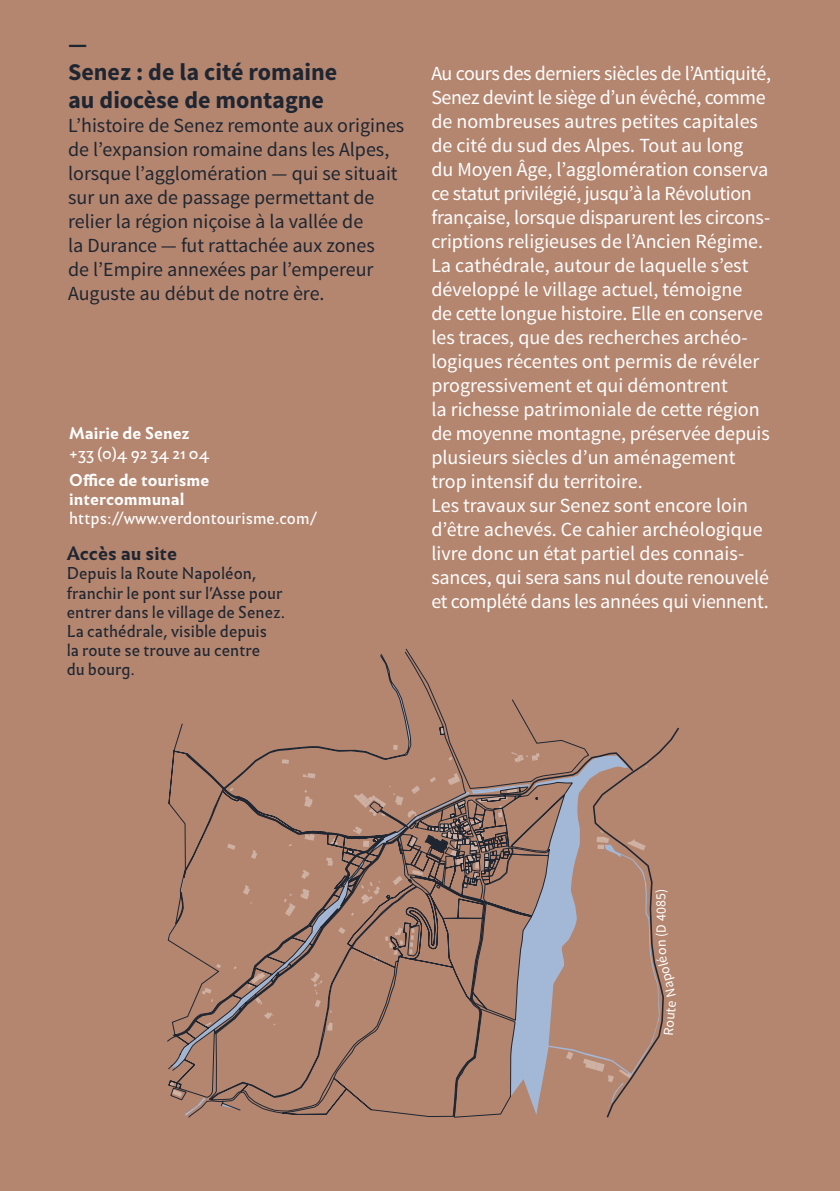
<style>
.page{position:relative;width:840px;height:1191px;background:#fff}
.page>*{position:absolute;margin:0;border:0;box-sizing:border-box;transform-origin:0 0}
.t1{font:700 24px/28px "Source Sans Pro";color:#1f2631}
.t2{font:20px/24px "Source Sans Pro";color:#fff}
.t3{font:20px/24px "Source Sans Pro";color:#1f2631}
.t4{font:700 18px "Infini";color:#1f2631}
.t5{font:16px/19.2px "Infini";color:#1f2631}
.t6{font:16px/19.2px "Infini";color:#fff}
.t7{font:14px "Source Sans Pro";letter-spacing:-.01em;color:#fff}
.s1{font-weight:700}
</style>
<div class="page">
<div style="left:0;top:0;width:839px;height:1191px;background:#b48670"></div>
<svg style="left:172px;top:726px;width:507px;height:392px"></svg>
<p class="t1" style="left:68px;top:31px;width:270px">—<br>Senez : de la cité romaine au diocèse de montagne</p>
<p class="t3" style="left:68px;top:114px;width:337px">L’histoire de Senez remonte aux origines de l’expansion romaine dans les Alpes, lorsque l’agglomération — qui se situait sur un axe de passage permettant de relier la région niçoise à la vallée de<br>la Durance — fut rattachée aux zones<br>de l’Empire annexées par l’empereur Auguste au début de notre ère.</p>
<p class="t6" style="left:69px;top:423px;width:141px"><span class="s1">Mairie de Senez </span>+33 (0)4 92 34 21 04</p>
<p class="t6" style="left:69px;top:469px;width:250px"><span class="s1">Office de tourisme intercommunal </span>https://www.verdontourisme.com/</p>
<p class="t4" style="left:67px;top:539px;width:112px">Accès au site</p>
<p class="t5" style="left:67px;top:563px;width:220px">Depuis la Route Napoléon, franchir le pont sur l'Asse pour entrer dans le village de Senez.<br>La cathédrale, visible depuis<br>la route se trouve au centre<br>du bourg.</p>
<p class="t2" style="left:431px;top:62px;width:341px">Au cours des derniers siècles de l’Antiquité, Senez devint le siège d’un évêché, comme de nombreuses autres petites capitales de cité du sud des Alpes. Tout au long<br>du Moyen Âge, l’agglomération conserva ce statut privilégié, jusqu’à la Révolution française, lorsque disparurent les circons&shy;criptions religieuses de l’Ancien Régime.<br>La cathédrale, autour de laquelle s’est développé le village actuel, témoigne<br>de cette longue histoire. Elle en conserve les traces, que des recherches archéo&shy;logiques récentes ont permis de révéler progressivement et qui démontrent<br>la richesse patrimoniale de cette région de moyenne montagne, préservée depuis plusieurs siècles d’un aménagement trop intensif du territoire.<br>Les travaux sur Senez sont encore loin d’être achevés. Ce cahier archéologique livre donc un état partiel des connais&shy;sances, qui sera sans nul doute renouvelé et complété dans les années qui viennent.</p>
<p class="t7" style="left:652px;top:955px;width:67px;rotate:-90deg">on (D 4085)</p>
<p class="t7" style="left:662px;top:999px;width:44px;rotate:-104deg">Napolé</p>
<p class="t7" style="left:659px;top:1034px;width:36px;rotate:-85deg">Route</p>
</div>
